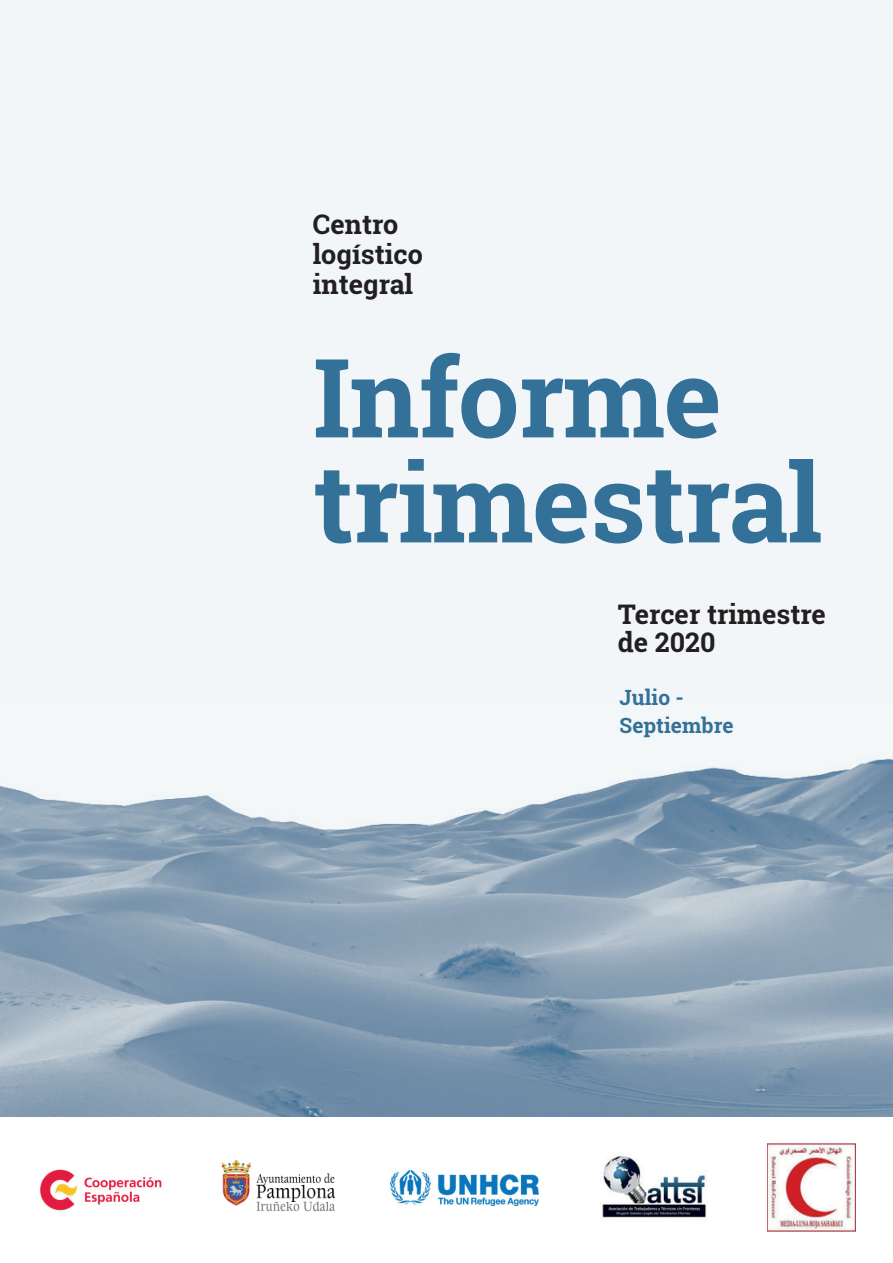
<style>
.page{position:relative;width:893px;height:1263px;background:#fff}
.page>*{position:absolute;margin:0;border:0;box-sizing:border-box;transform-origin:0 0}
.t1{font:700 109.5px/105px "Roboto Slab";letter-spacing:-.01em;color:#337198}
.t2{font:700 27px/30px "Roboto Slab";color:#231f20}
.t3{font:700 21px/28.5px "Roboto Slab";color:#337198}
</style>
<div class="page">
<div style="left:0;top:0;width:893px;height:1116px;background:#f2f6f8"></div>
<img style="left:0;top:758px;width:893px;height:358px">
<img style="left:221px;top:1159px;width:115px;height:53px">
<img style="left:390px;top:1170px;width:149px;height:35px">
<img style="left:600px;top:1155px;width:107px;height:65px">
<img style="left:40px;top:1169px;width:122px;height:42px">
<img style="left:767px;top:1144px;width:88px;height:88px">
<p class="t2" style="left:313px;top:209px;width:112px">Centro logístico integral</p>
<h1 class="t1" style="left:313px;top:344px;width:511px">Informe trimestral</h1>
<p class="t2" style="left:618px;top:599px;width:210px;line-height:28.5px">Tercer trimestre de 2020</p>
<p class="t3" style="left:620px;top:682px;width:115px">Julio -<br>Septiembre</p>
</div>
